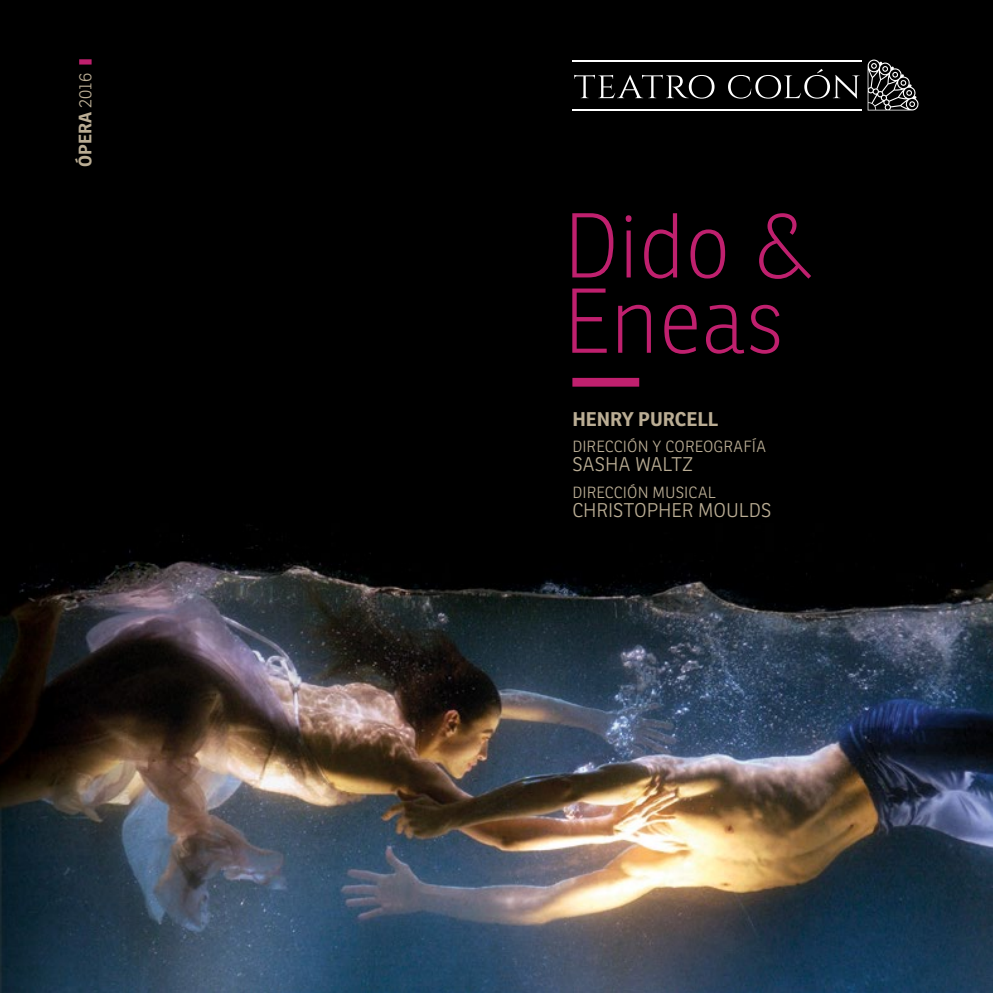
<style>
.page{position:relative;width:993px;height:993px;background:#fff}
.page>*{position:absolute;margin:0;border:0;box-sizing:border-box;transform-origin:0 0}
.t1{font:100 89.25px/75.2px "Ronnia";color:#bf206e}
.t2{font:300 19.25px "Ronnia";letter-spacing:-.005em;color:#baad94}
.t3{font:700 19.25px "Ronnia";color:#baad94}
.t4{font:700 17.5px "Ronnia";letter-spacing:.005em;color:#baad94}
.t5{font:300 15.75px "Ronnia";letter-spacing:.01em;color:#baad94}
.s1{font-weight:300}
</style>
<div class="page">
<img style="left:0;top:0;width:992px;height:992px">
<div style="left:79px;top:59px;width:13px;height:5px;background:#bf206e"></div>
<div style="left:572px;top:378px;width:67px;height:8px;background:#bf206e"></div>
<hr style="left:572px;top:60px;width:289px;height:1px;background:#fff">
<hr style="left:572px;top:109px;width:289px;height:1px;background:#fff">
<svg style="left:867px;top:60px;width:51px;height:50px;background:#434343"></svg>
<svg style="left:574px;top:75px;width:140px;height:24px;background:#2f2f2f"></svg>
<svg style="left:727px;top:69px;width:132px;height:30px;background:#262626"></svg>
<p class="t4" style="left:74px;top:167px;width:95px;rotate:-90deg">ÓPERA <span class="s1">2016</span></p>
<h1 class="t1" style="left:563px;top:208px;width:251px">Dido &amp;<br>Eneas</h1>
<p class="t3" style="left:572px;top:406px;width:147px">HENRY PURCELL</p>
<p class="t5" style="left:572px;top:436px;width:195px">DIRECCIÓN Y COREOGRAFÍA</p>
<p class="t2" style="left:572px;top:452px;width:122px">SASHA WALTZ</p>
<p class="t5" style="left:572px;top:482px;width:145px">DIRECCIÓN MUSICAL</p>
<p class="t2" style="left:572px;top:498px;width:200px">CHRISTOPHER MOULDS</p>
</div>
